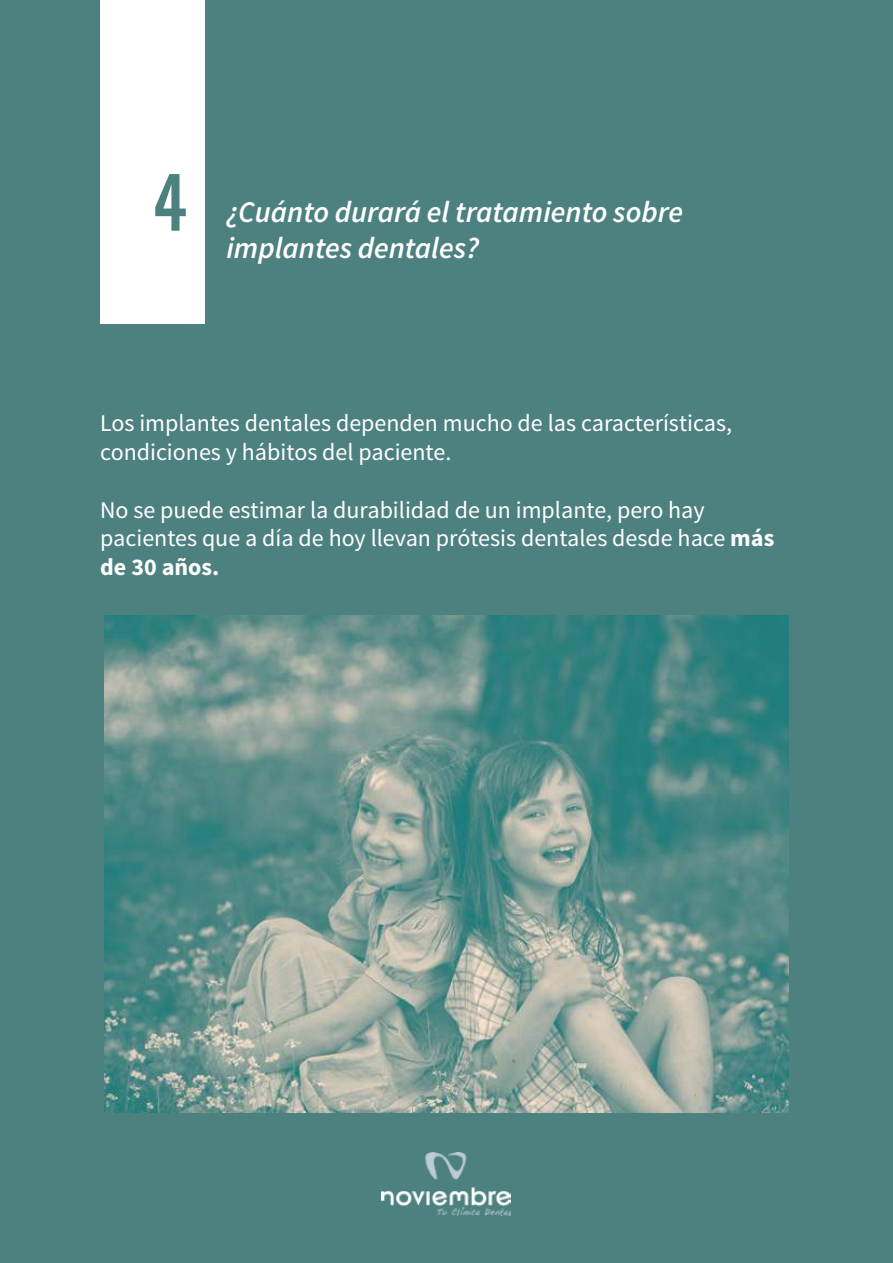
<style>
.page{position:relative;width:893px;height:1263px;background:#4d8180}
.page>*{position:absolute;margin:0;border:0;box-sizing:border-box;transform-origin:0 0}
.t1{font:64.65px "Oswald";color:#4d8180}
.t2{font:italic 600 30px/36px "Source Sans Pro";color:#fff}
.t3{font:24px/28.8px "Source Sans Pro";color:#fff}
.s1{font-weight:700}
</style>
<div class="page">
<img style="left:105px;top:616px;width:683px;height:496px">
<div style="left:100px;top:0;width:105px;height:323px;background:#fff"></div>
<img style="left:381px;top:1152px;width:130px;height:64px">
<h1 class="t1" style="left:153px;top:154px;width:36px">4</h1>
<p class="t2" style="left:226px;top:194px;width:458px">¿Cuánto durará el tratamiento sobre implantes dentales?</p>
<p class="t3" style="left:100px;top:409px;width:633px">Los implantes dentales dependen mucho de las características, condiciones y hábitos del paciente.</p>
<p class="t3" style="left:100px;top:496px;width:676px">No se puede estimar la durabilidad de un implante, pero hay pacientes que a día de hoy llevan prótesis dentales desde hace <span class="s1">más de 30 años.</span></p>
</div>
